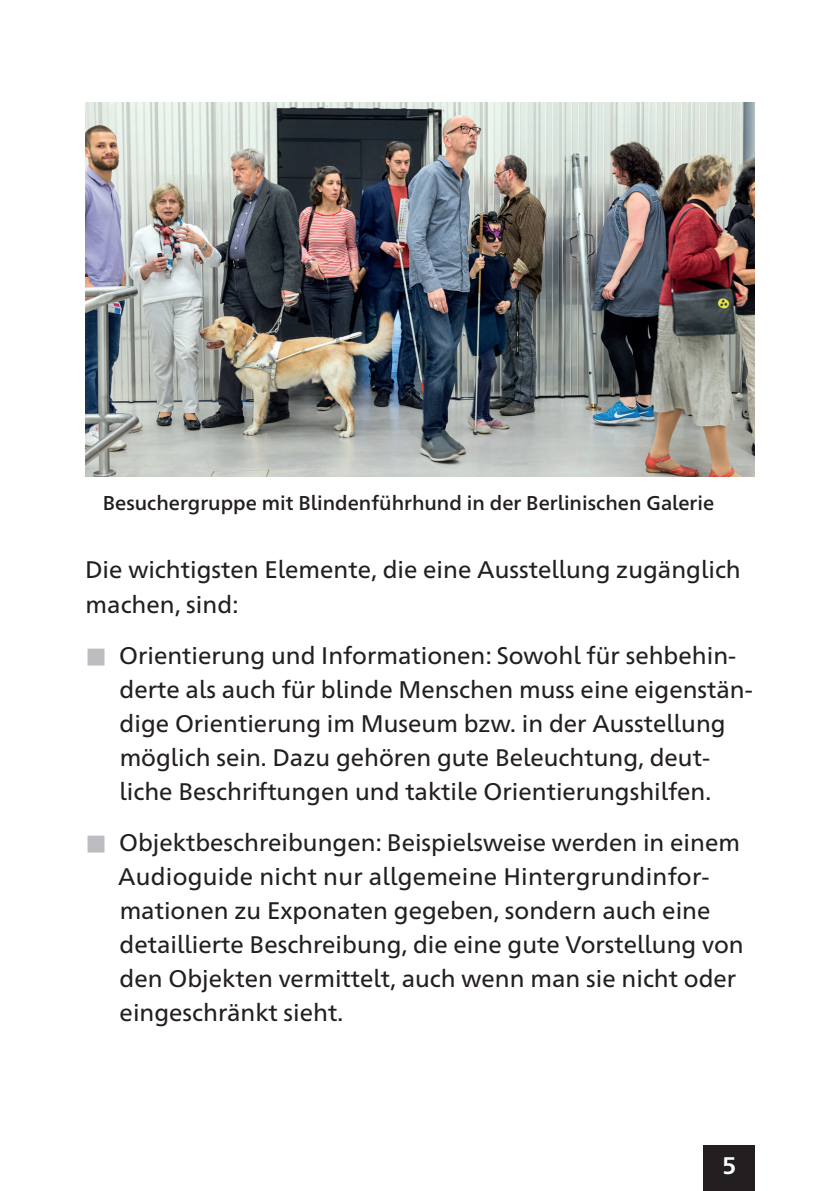
<style>
.page{position:relative;width:840px;height:1191px;background:#fff}
.page>*{position:absolute;margin:0;border:0;box-sizing:border-box;transform-origin:0 0}
.t1{font:24px/34px "Frutiger Neue 1450 Pro";color:#231f20}
.t2{font:700 24px "Frutiger Neue 1450 Pro";color:#fff}
.t3{font:500 20px "Frutiger Neue 1450 Pro";color:#231f20}
</style>
<div class="page">
<div style="left:703px;top:1145px;width:51px;height:46px;background:#231f20"></div>
<hr style="left:0;top:94px;width:1px;height:59px;background:#231f20">
<img style="left:85px;top:102px;width:669px;height:374px">
<p class="t3" style="left:103px;top:489px;width:612px">Besuchergruppe mit Blindenführhund in der Berlinischen Galerie</p>
<p class="t1" style="left:85px;top:551px;width:656px">Die wichtigsten Elemente, die eine Ausstellung zugänglich machen, sind:</p>
<p class="t1" style="left:119px;top:636px;width:635px">Orientierung und Informationen: Sowohl für sehbehin&shy;derte als auch für blinde Menschen muss eine eigenstän&shy;dige Orientierung im Museum bzw. in der Ausstellung möglich sein. Dazu gehören gute Beleuchtung, deut&shy;liche Beschriftungen und taktile Orientierungshilfen.</p>
<p class="t1" style="left:118px;top:823px;width:627px">Objektbeschreibungen: Beispielsweise werden in einem Audioguide nicht nur allgemeine Hintergrundinfor&shy;mationen zu Exponaten gegeben, sondern auch eine detaillierte Beschreibung, die eine gute Vorstellung von den Objekten vermittelt, auch wenn man sie nicht oder eingeschränkt sieht.</p>
<p class="t2" style="left:721px;top:1148px;width:16px">5</p>
</div>
